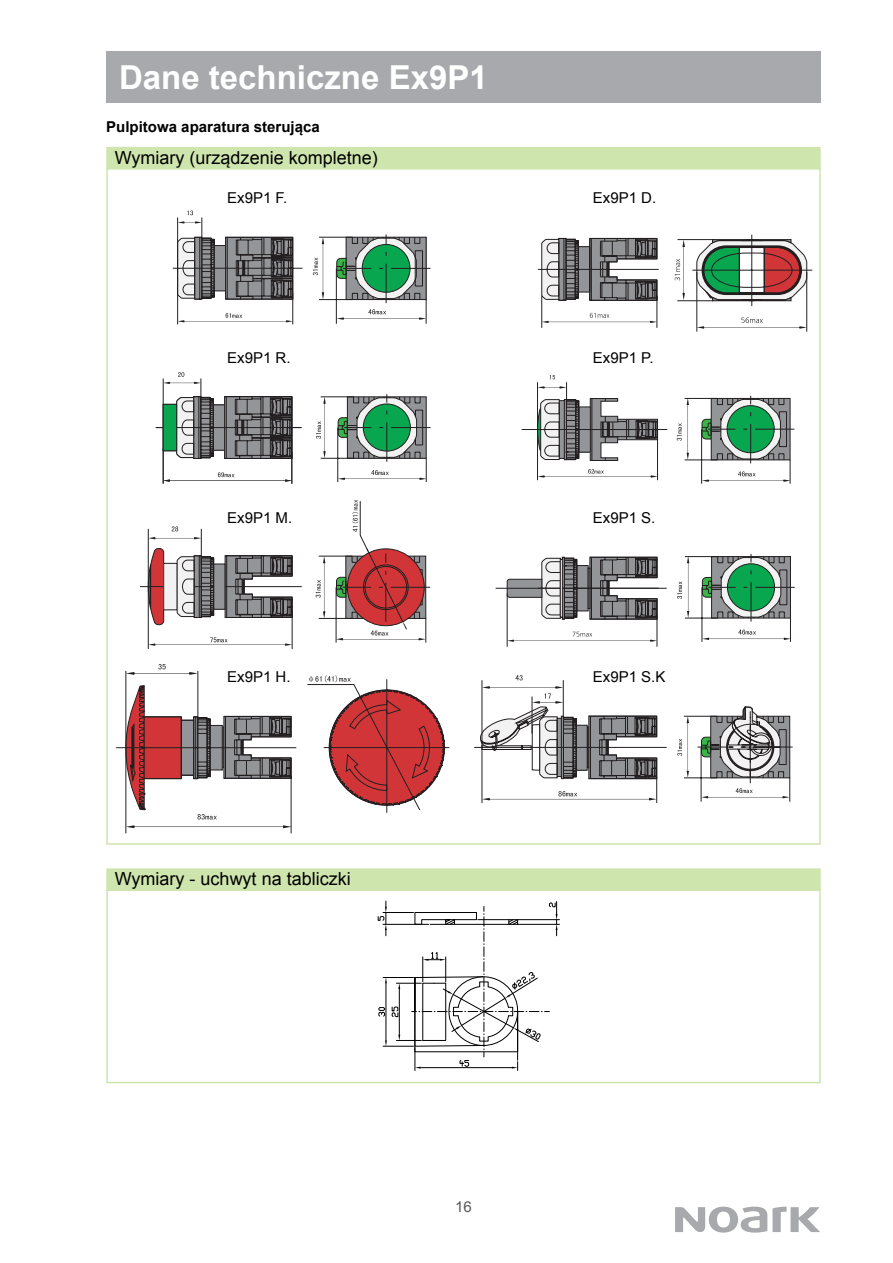
<style>
.page{position:relative;width:893px;height:1263px;background:#fff}
.page>*{position:absolute;margin:0;border:0;box-sizing:border-box;transform-origin:0 0}
.t1{font:700 33px "Arial";color:#fff}
.t2{font:18px "Arial";color:#000}
.t3{font:15px "Arial";color:#000}
.t4{font:700 15px "Arial";color:#000}
.t5{font:15px "Arial";color:#58595b}
</style>
<div class="page">
<svg style="left:675px;top:1206px;width:145px;height:26px"></svg>
<div style="left:106px;top:51px;width:715px;height:51px;background:#a7a9ac"></div>
<div style="left:106px;top:147px;width:715px;height:22px;background:#cfe5ae"></div>
<svg style="left:313px;top:234px;width:117px;height:90px"></svg>
<svg style="left:172px;top:210px;width:131px;height:115px"></svg>
<svg style="left:316px;top:394px;width:115px;height:88px"></svg>
<svg style="left:155px;top:372px;width:147px;height:112px"></svg>
<hr style="left:140px;top:586px;width:162px;height:1px;background:#231f20">
<svg style="left:316px;top:500px;width:114px;height:143px"></svg>
<svg style="left:148px;top:526px;width:145px;height:123px"></svg>
<svg style="left:307px;top:675px;width:143px;height:138px"></svg>
<svg style="left:116px;top:664px;width:181px;height:170px"></svg>
<svg style="left:537px;top:238px;width:122px;height:90px"></svg>
<hr style="left:751px;top:235px;width:1px;height:71px;background:#231f20">
<hr style="left:692px;top:270px;width:120px;height:1px;background:#231f20">
<svg style="left:696px;top:239px;width:111px;height:93px"></svg>
<hr style="left:677px;top:239px;width:37px;height:1px;background:#231f20">
<hr style="left:677px;top:300px;width:36px;height:1px;background:#231f20">
<svg style="left:675px;top:240px;width:10px;height:60px"></svg>
<hr style="left:684px;top:398px;width:34px;height:1px;background:#231f20">
<hr style="left:684px;top:460px;width:34px;height:1px;background:#231f20">
<svg style="left:677px;top:398px;width:12px;height:62px"></svg>
<svg style="left:701px;top:396px;width:93px;height:88px"></svg>
<svg style="left:521px;top:375px;width:147px;height:106px"></svg>
<hr style="left:507px;top:593px;width:1px;height:54px;background:#231f20">
<hr style="left:657px;top:614px;width:1px;height:33px;background:#231f20">
<svg style="left:507px;top:632px;width:150px;height:10px"></svg>
<svg style="left:495px;top:557px;width:172px;height:63px"></svg>
<div style="left:560px;top:559px;width:3px;height:58px;border:1px solid #231f20"></div>
<hr style="left:685px;top:556px;width:33px;height:1px;background:#231f20">
<hr style="left:685px;top:618px;width:33px;height:1px;background:#231f20">
<svg style="left:677px;top:556px;width:12px;height:62px"></svg>
<svg style="left:702px;top:554px;width:93px;height:88px"></svg>
<hr style="left:474px;top:747px;width:193px;height:1px;background:#231f20">
<hr style="left:482px;top:680px;width:1px;height:123px;background:#231f20">
<svg style="left:677px;top:706px;width:116px;height:96px"></svg>
<hr style="left:563px;top:680px;width:1px;height:38px;background:#231f20">
<svg style="left:515px;top:675px;width:8px;height:5px"></svg>
<svg style="left:480px;top:686px;width:177px;height:117px"></svg>
<div style="left:106px;top:868px;width:715px;height:23px;background:#cfe5ae"></div>
<div style="left:106px;top:889px;width:715px;height:194px;border:2px solid #cfe5ae"></div>
<hr style="left:430px;top:924px;width:129px;height:1px;background:#000">
<hr style="left:478px;top:919px;width:81px;height:1px;background:#000">
<svg style="left:378px;top:901px;width:180px;height:169px"></svg>
<h1 class="t1" style="left:119px;top:55px;width:370px">Dane techniczne Ex9P1</h1>
<p class="t4" style="left:106px;top:117px;width:215px">Pulpitowa aparatura sterująca</p>
<p class="t2" style="left:115px;top:146px;width:264px">Wymiary (urządzenie kompletne)</p>
<p class="t3" style="left:227px;top:188px;width:62px">Ex9P1 F.</p>
<p class="t3" style="left:227px;top:348px;width:65px">Ex9P1 R.</p>
<p class="t3" style="left:227px;top:507px;width:67px">Ex9P1 M.</p>
<p class="t3" style="left:227px;top:667px;width:65px">Ex9P1 H.</p>
<p class="t2" style="left:115px;top:867px;width:237px">Wymiary - uchwyt na tabliczki</p>
<p class="t3" style="left:593px;top:188px;width:65px">Ex9P1 D.</p>
<p class="t3" style="left:593px;top:348px;width:62px">Ex9P1 P.</p>
<p class="t3" style="left:593px;top:507px;width:64px">Ex9P1 S.</p>
<p class="t3" style="left:593px;top:667px;width:74px">Ex9P1 S.K</p>
<p class="t5" style="left:455px;top:1197px;width:18px">16</p>
</div>
